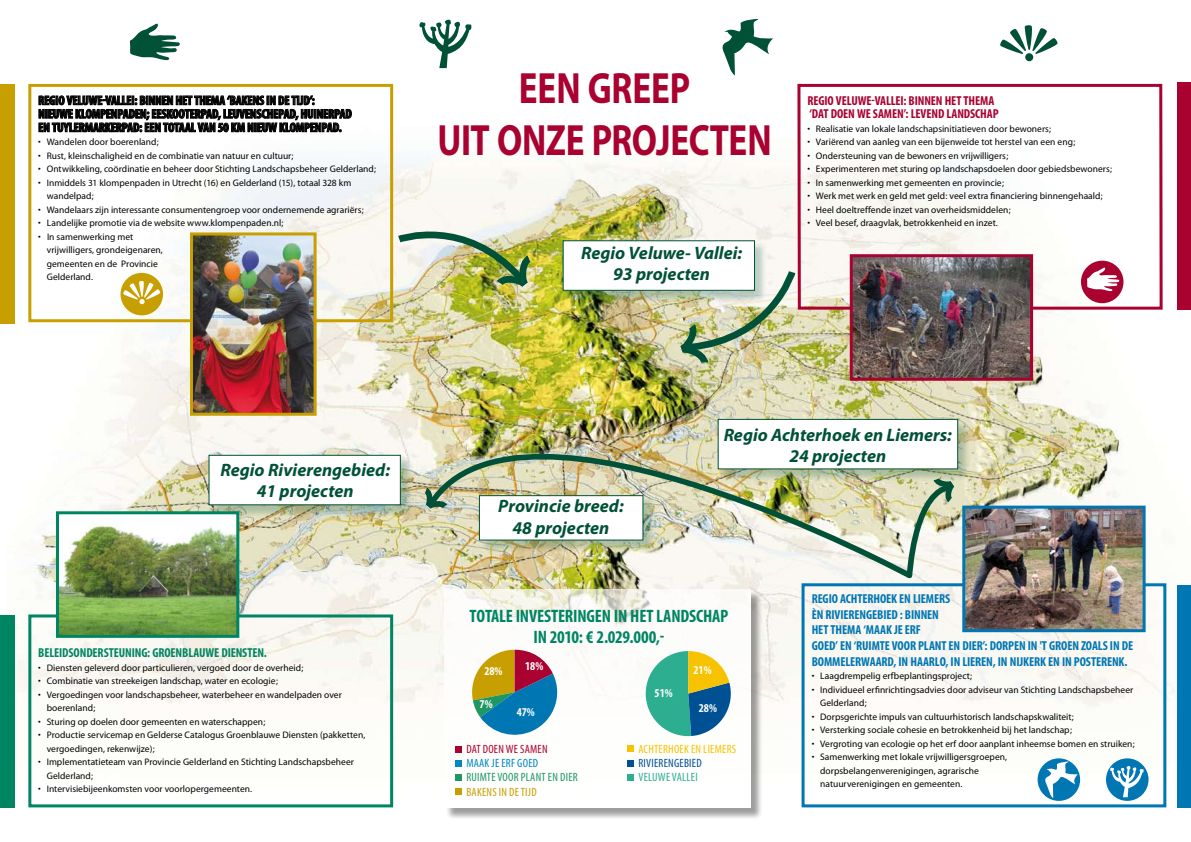
<style>
.page{position:relative;width:1191px;height:842px;background:#fff}
.page>*{position:absolute;margin:0;border:0;box-sizing:border-box;transform-origin:0 0}
.t1{font:700 44px/52.8px "Myriad Pro";letter-spacing:-.01em;color:#a90230;text-align:center;scale:.8 1}
.t2{font:italic 700 18px/21.6px "Myriad Pro";color:#005138;text-align:center}
.t3{font:700 condensed 18px/21.6px "Myriad Pro";letter-spacing:-.01em;color:#008563;text-align:center}
.t4{font:700 condensed 13px/15.6px "Myriad Pro";letter-spacing:-.01em;color:#0076b3}
.t5{font:700 condensed 13px/13.5px "Myriad Pro";letter-spacing:-.01em;color:#000}
.t6{font:700 condensed 13px/13.5px "Myriad Pro";letter-spacing:-.01em;color:#a90230}
.t7{font:700 condensed 13px "Myriad Pro";letter-spacing:-.01em;color:#008563}
.t8{font:condensed 12px "Myriad Pro";letter-spacing:.02em;color:#1f9763}
.t9{font:700 condensed 12px "Myriad Pro";color:#fff}
.t10{font:condensed 12px "Myriad Pro";letter-spacing:.02em;color:#f7c200}
.t11{font:condensed 12px "Myriad Pro";letter-spacing:.02em;color:#a90230}
.t12{font:condensed 12px "Myriad Pro";letter-spacing:.02em;color:#005193}
.t13{font:condensed 12px "Myriad Pro";letter-spacing:.02em;color:#c89f00}
.t14{font:condensed 12px "Myriad Pro";letter-spacing:.02em;color:#0087c2}
.t15{font:condensed 12px "Myriad Pro";letter-spacing:.02em;color:#2dae91}
.t16{font:9.5px/13.5px "Myriad";letter-spacing:.005em;color:#000}
</style>
<div class="page">
<img style="left:6px;top:24px;width:1185px;height:784px">
<svg style="left:130px;top:24px;width:50px;height:36px"></svg>
<svg style="left:419px;top:20px;width:52px;height:48px"></svg>
<svg style="left:721px;top:19px;width:52px;height:56px"></svg>
<svg style="left:999px;top:25px;width:58px;height:29px"></svg>
<div style="left:1025px;top:53px;width:8px;height:8px;background:#015137;border-radius:50%"></div>
<div style="left:1177px;top:585px;width:14px;height:222px;background:#0076b3"></div>
<div style="left:0;top:84px;width:15px;height:239px;background:#c89f00"></div>
<div style="left:0;top:615px;width:15px;height:192px;background:#008563"></div>
<div style="left:1177px;top:83px;width:14px;height:227px;background:#a90230"></div>
<div style="left:801px;top:583px;width:365px;height:224px;border:3px solid #0076b3"></div>
<div style="left:28px;top:84px;width:365px;height:238px;border:3px solid #c89f00"></div>
<svg style="left:39px;top:95px;width:313px;height:37px"></svg>
<svg style="left:1037px;top:758px;width:43px;height:43px"></svg>
<svg style="left:1044px;top:761px;width:34px;height:37px"></svg>
<img style="left:194px;top:236px;width:118px;height:176px">
<div style="left:190px;top:232px;width:126px;height:184px;border:3px solid #c89f00"></div>
<svg style="left:796px;top:82px;width:368px;height:229px"></svg>
<div style="left:1081px;top:261px;width:42px;height:42px;background:#a90230;border-radius:50%"></div>
<svg style="left:1087px;top:268px;width:32px;height:23px"></svg>
<img style="left:674px;top:265px;width:125px;height:101px">
<img style="left:392px;top:216px;width:143px;height:75px">
<svg style="left:915px;top:482px;width:43px;height:99px"></svg>
<div style="left:28px;top:614px;width:365px;height:193px;border:3px solid #008563"></div>
<div style="left:1106px;top:758px;width:42px;height:43px;background:#0076b3;border-radius:50%"></div>
<svg style="left:1110px;top:766px;width:33px;height:31px"></svg>
<img style="left:966px;top:510px;width:175px;height:118px">
<div style="left:962px;top:506px;width:183px;height:126px;border:3px solid #0076b3"></div>
<div style="left:445px;top:590px;width:317px;height:230px;background:#000;opacity:.55"></div>
<div style="left:444px;top:589px;width:306px;height:218px;background:#fff"></div>
<svg style="left:472px;top:650px;width:86px;height:85px"></svg>
<svg style="left:645px;top:651px;width:86px;height:85px"></svg>
<div style="left:455px;top:746px;width:7px;height:6px;background:#a90230"></div>
<svg style="left:628px;top:746px;width:6px;height:6px"></svg>
<svg style="left:628px;top:760px;width:6px;height:6px"></svg>
<svg style="left:628px;top:774px;width:6px;height:6px"></svg>
<div style="left:455px;top:760px;width:7px;height:6px;background:#0087c2"></div>
<div style="left:455px;top:774px;width:7px;height:7px;background:#1f9763"></div>
<div style="left:455px;top:788px;width:7px;height:7px;background:#c89f00"></div>
<div style="left:719px;top:420px;width:251px;height:62px;background:#005138;opacity:.25"></div>
<div style="left:717px;top:419px;width:241px;height:50px;background:#fff;border:1px solid #005138"></div>
<div style="left:210px;top:456px;width:203px;height:62px;background:#005138;opacity:.25"></div>
<div style="left:208px;top:455px;width:193px;height:50px;background:#fff;border:1px solid #005138"></div>
<div style="left:564px;top:242px;width:203px;height:61px;background:#005138;opacity:.25"></div>
<div style="left:562px;top:240px;width:193px;height:51px;background:#fff;border:1px solid #005138"></div>
<img style="left:423px;top:366px;width:492px;height:215px">
<svg style="left:420px;top:485px;width:30px;height:27px"></svg>
<img style="left:60px;top:515px;width:175px;height:119px">
<div style="left:56px;top:511px;width:183px;height:127px;border:3px solid #008563"></div>
<div style="left:120px;top:273px;width:43px;height:42px;background:#c89f00;border-radius:50%"></div>
<svg style="left:123px;top:281px;width:38px;height:23px"></svg>
<img style="left:853px;top:258px;width:176px;height:119px">
<div style="left:849px;top:254px;width:184px;height:127px;border:3px solid #a90230"></div>
<h3 class="t5" style="left:38px;top:94px;width:315px">REGIO VELUWE-VALLEI: BINNEN HET THEMA ‘BAKENS IN DE TIJD’:<br>NIEUWE KLOMPENPADEN; EESKOOTERPAD, LEUVENSCHEPAD, HUINERPAD<br>EN TUYLERMARKERPAD: EEN TOTAAL VAN 50 KM NIEUW KLOMPENPAD.</h3>
<p class="t16" style="left:38px;top:136px;width:122px">• Wandelen door boerenland;</p>
<p class="t16" style="left:38px;top:149px;width:257px">• Rust, kleinschaligheid en de combinatie van natuur en cultuur;</p>
<p class="t16" style="left:38px;top:163px;width:339px">• Ontwikkeling, coördinatie en beheer door Stichting Landschapsbeheer Gelderland;</p>
<p class="t16" style="left:47px;top:176px;width:306px;text-indent:-9px">• Inmiddels 31 klompenpaden in Utrecht (16) en Gelderland (15), totaal 328 km wandelpad;</p>
<p class="t16" style="left:38px;top:203px;width:327px">• Wandelaars zijn interessante consumentengroep voor ondernemende agrariërs;</p>
<p class="t16" style="left:38px;top:217px;width:247px">• Landelijke promotie via de website www.klompenpaden.nl;</p>
<p class="t16" style="left:47px;top:230px;width:117px;text-indent:-9px">• In samenwerking met vrijwilligers, grondeigenaren, gemeenten en de Provincie<br>Gelderland.</p>
<h1 class="t1" style="left:437px;top:62px;width:419px">EEN GREEP<br>UIT ONZE PROJECTEN</h1>
<h2 class="t2" style="left:581px;top:242px;width:162px">Regio Veluwe- Vallei:<br>93 projecten</h2>
<h3 class="t6" style="left:807px;top:94px;width:193px">REGIO VELUWE-VALLEI: BINNEN HET THEMA ‘DAT DOEN WE SAMEN’: LEVEND LANDSCHAP</h3>
<p class="t16" style="left:807px;top:122px;width:245px">• Realisatie van lokale landschapsinitiatieven door bewoners;</p>
<p class="t16" style="left:807px;top:136px;width:269px">• Variërend van aanleg van een bijenweide tot herstel van een eng;</p>
<p class="t16" style="left:807px;top:149px;width:202px">• Ondersteuning van de bewoners en vrijwilligers;</p>
<p class="t16" style="left:807px;top:163px;width:306px">• Experimenteren met sturing op landschapsdoelen door gebiedsbewoners;</p>
<p class="t16" style="left:807px;top:176px;width:198px">• In samenwerking met gemeenten en provincie;</p>
<p class="t16" style="left:807px;top:190px;width:297px">• Werk met werk en geld met geld: veel extra financiering binnengehaald;</p>
<p class="t16" style="left:807px;top:203px;width:205px">• Heel doeltreffende inzet van overheidsmiddelen;</p>
<p class="t16" style="left:807px;top:217px;width:192px">• Veel besef, draagvlak, betrokkenheid en inzet.</p>
<h2 class="t2" style="left:220px;top:459px;width:171px">Regio Rivierengebied:<br>41 projecten</h2>
<h3 class="t7" style="left:38px;top:646px;width:230px">BELEIDSONDERSTEUNING: GROENBLAUWE DIENSTEN.</h3>
<p class="t16" style="left:38px;top:661px;width:267px">• Diensten geleverd door particulieren, vergoed door de overheid;</p>
<p class="t16" style="left:38px;top:674px;width:241px">• Combinatie van streekeigen landschap, water en ecologie;</p>
<p class="t16" style="left:47px;top:688px;width:296px;text-indent:-9px">• Vergoedingen voor landschapsbeheer, waterbeheer en wandelpaden over boerenland;</p>
<p class="t16" style="left:38px;top:715px;width:229px">• Sturing op doelen door gemeenten en waterschappen;</p>
<p class="t16" style="left:47px;top:728px;width:320px;text-indent:-9px">• Productie servicemap en Gelderse Catalogus Groenblauwe Diensten (pakketten, vergoedingen, rekenwijze);</p>
<p class="t16" style="left:47px;top:755px;width:309px;text-indent:-9px">• Implementatieteam van Provincie Gelderland en Stichting Landschapsbeheer<br>Gelderland;</p>
<p class="t16" style="left:38px;top:782px;width:215px">• Intervisiebijeenkomsten voor voorlopergemeenten.</p>
<h2 class="t2" style="left:498px;top:496px;width:127px">Provincie breed:<br>48 projecten</h2>
<h2 class="t2" style="left:723px;top:424px;width:230px">Regio Achterhoek en Liemers:<br>24 projecten</h2>
<h2 class="t3" style="left:469px;top:605px;width:260px">TOTALE INVESTERINGEN IN HET LANDSCHAP<br>IN 2010: € 2.029.000,-</h2>
<p class="t9" style="left:484px;top:664px;width:20px">28%</p>
<p class="t9" style="left:479px;top:697px;width:14px">7%</p>
<p class="t9" style="left:525px;top:659px;width:20px">18%</p>
<p class="t9" style="left:517px;top:705px;width:20px">47%</p>
<p class="t9" style="left:654px;top:686px;width:20px">51%</p>
<p class="t9" style="left:693px;top:663px;width:20px">21%</p>
<p class="t9" style="left:699px;top:702px;width:20px">28%</p>
<p class="t11" style="left:466px;top:741px;width:83px">DAT DOEN WE SAMEN</p>
<p class="t10" style="left:638px;top:741px;width:99px">ACHTERHOEK EN LIEMERS</p>
<p class="t14" style="left:460px;top:756px;width:78px">MAAK JE ERF GOED</p>
<p class="t12" style="left:638px;top:756px;width:64px">RIVIERENGEBIED</p>
<p class="t8" style="left:460px;top:770px;width:119px">RUIMTE VOOR PLANT EN DIER</p>
<p class="t15" style="left:638px;top:770px;width:61px">VELUWE VALLEI</p>
<p class="t13" style="left:466px;top:785px;width:71px">BAKENS IN DE TIJD</p>
<h3 class="t4" style="left:811px;top:591px;width:323px">REGIO ACHTERHOEK EN LIEMERS<br>ÈN RIVIERENGEBIED : BINNEN<br>HET THEMA ‘MAAK JE ERF<br>GOED’ EN ‘RUIMTE VOOR PLANT EN DIER’: DORPEN IN 'T GROEN ZOALS IN DE BOMMELERWAARD, IN HAARL</h3>
<h3 class="t4" style="left:939px;top:654px;width:189px">O, IN LIEREN, IN NIJKERK EN IN POSTERENK.</h3>
<p class="t16" style="left:811px;top:670px;width:162px">• Laagdrempelig erfbeplantingsproject;</p>
<p class="t16" style="left:820px;top:683px;width:314px;text-indent:-9px">• Individueel erfinrichtingsadvies door adviseur van Stichting Landschapsbeheer<br>Gelderland;</p>
<p class="t16" style="left:811px;top:710px;width:264px">• Dorpsgerichte impuls van cultuurhistorisch landschapskwaliteit;</p>
<p class="t16" style="left:811px;top:724px;width:262px">• Versterking sociale cohesie en betrokkenheid bij het landschap;</p>
<p class="t16" style="left:811px;top:737px;width:324px">• Vergroting van ecologie op het erf door aanplant inheemse bomen en struiken;</p>
<p class="t16" style="left:820px;top:751px;width:188px;text-indent:-9px">• Samenwerking met lokale vrijwilligersgroepen, dorpsbelangenverenigingen, agrarische natuurverenigingen en gemeenten.</p>
</div>
